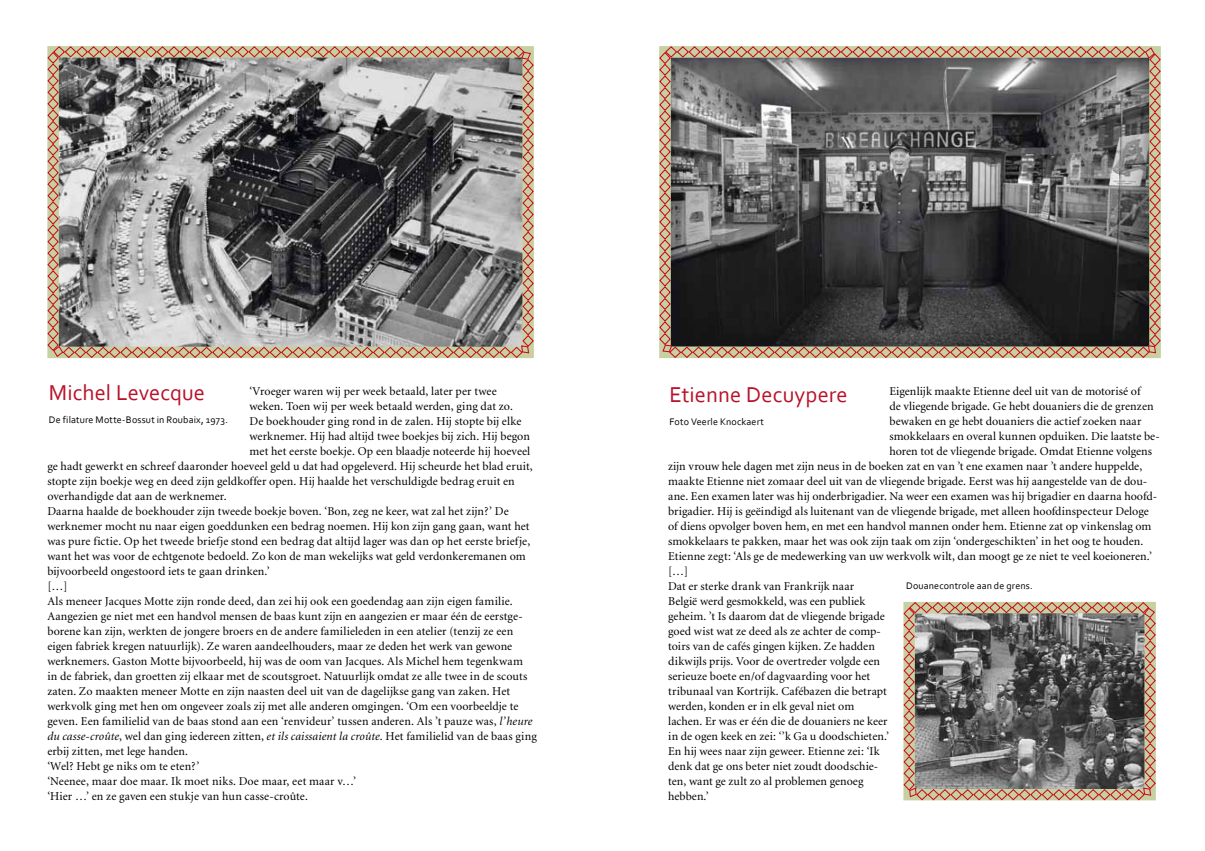
<style>
.page{position:relative;width:1205px;height:851px;background:#fff}
.page>*{position:absolute;margin:0;border:0;box-sizing:border-box;transform-origin:0 0}
.t1{font:22.5px "Corbel";letter-spacing:.005em;color:#b91129}
.t2{font:12px "Minion";letter-spacing:.005em;color:#000}
.t3{font:10px "Corbel";letter-spacing:.015em;color:#000}
.s1{font-style:italic}
</style>
<div class="page">
<svg style="left:659px;top:46px;width:502px;height:313px;background:#615b58"></svg>
<svg style="left:903px;top:601px;width:253px;height:200px;background:#7a736d"></svg>
<svg style="left:47px;top:46px;width:487px;height:313px;background:#888481"></svg>
<p class="t1" style="left:49px;top:378px;width:158px">Michel Levecque</p>
<p class="t3" style="left:49px;top:413px;width:181px">De filature Motte-Bossut in Roubaix, 1973.</p>
<p class="t2" style="left:250px;top:385px;width:249px">‘Vroeger waren wij per week betaald, later per twee</p>
<p class="t2" style="left:250px;top:400px;width:265px">weken. Toen wij per week betaald werden, ging dat zo.</p>
<p class="t2" style="left:250px;top:415px;width:273px">De boekhouder ging rond in de zalen. Hij stopte bij elke</p>
<p class="t2" style="left:250px;top:430px;width:282px">werknemer. Hij had altijd twee boekjes bij zich. Hij begon</p>
<p class="t2" style="left:250px;top:445px;width:282px">met het eerste boekje. Op een blaadje noteerde hij hoeveel</p>
<p class="t2" style="left:47px;top:460px;width:487px">ge hadt gewerkt en schreef daaronder hoeveel geld u dat had opgeleverd. Hij scheurde het blad eruit,</p>
<p class="t2" style="left:47px;top:475px;width:469px">stopte zijn boekje weg en deed zijn geldkoffer open. Hij haalde het verschuldigde bedrag eruit en</p>
<p class="t2" style="left:47px;top:490px;width:181px">overhandigde dat aan de werknemer.</p>
<p class="t2" style="left:47px;top:505px;width:463px">Daarna haalde de boekhouder zijn tweede boekje boven. ‘Bon, zeg ne keer, wat zal het zijn?’ De</p>
<p class="t2" style="left:47px;top:520px;width:484px">werknemer mocht nu naar eigen goeddunken een bedrag noemen. Hij kon zijn gang gaan, want het</p>
<p class="t2" style="left:47px;top:535px;width:484px">was pure fictie. Op het tweede briefje stond een bedrag dat altijd lager was dan op het eerste briefje,</p>
<p class="t2" style="left:47px;top:550px;width:480px">want het was voor de echtgenote bedoeld. Zo kon de man wekelijks wat geld verdonkeremanen om</p>
<p class="t2" style="left:47px;top:565px;width:224px">bijvoorbeeld ongestoord iets te gaan drinken.’</p>
<p class="t2" style="left:47px;top:580px;width:22px">[…]</p>
<p class="t2" style="left:47px;top:595px;width:467px">Als meneer Jacques Motte zijn ronde deed, dan zei hij ook een goedendag aan zijn eigen familie.</p>
<p class="t2" style="left:47px;top:610px;width:477px">Aangezien ge niet met een handvol mensen de baas kunt zijn en aangezien er maar één de eerstge-</p>
<p class="t2" style="left:47px;top:625px;width:467px">borene kan zijn, werkten de jongere broers en de andere familieleden in een atelier (tenzij ze een</p>
<p class="t2" style="left:47px;top:640px;width:466px">eigen fabriek kregen natuurlijk). Ze waren aandeelhouders, maar ze deden het werk van gewone</p>
<p class="t2" style="left:47px;top:655px;width:477px">werknemers. Gaston Motte bijvoorbeeld, hij was de oom van Jacques. Als Michel hem tegenkwam</p>
<p class="t2" style="left:47px;top:670px;width:481px">in de fabriek, dan groetten zij elkaar met de scoutsgroet. Natuurlijk omdat ze alle twee in de scouts</p>
<p class="t2" style="left:47px;top:685px;width:464px">zaten. Zo maakten meneer Motte en zijn naasten deel uit van de dagelijkse gang van zaken. Het</p>
<p class="t2" style="left:47px;top:700px;width:473px">werkvolk ging met hen om ongeveer zoals zij met alle anderen omgingen. ‘Om een voorbeeldje te</p>
<p class="t2" style="left:47px;top:715px;width:487px">geven. Een familielid van de baas stond aan een ‘renvideur’ tussen anderen. Als ’t pauze was, <span class="s1">l’heure</span></p>
<p class="t2" style="left:47px;top:730px;width:491px"><span class="s1">du casse-croûte</span>, wel dan ging iedereen zitten, <span class="s1">et ils caissaient la croûte</span>. Het familielid van de baas ging</p>
<p class="t2" style="left:47px;top:745px;width:142px">erbij zitten, met lege handen.</p>
<p class="t2" style="left:47px;top:760px;width:154px">‘Wel? Hebt ge niks om te eten?’</p>
<p class="t2" style="left:47px;top:775px;width:310px">‘Neenee, maar doe maar. Ik moet niks. Doe maar, eet maar v…’</p>
<p class="t2" style="left:47px;top:790px;width:262px">‘Hier …’ en ze gaven een stukje van hun casse-croûte.</p>
<p class="t2" style="left:889px;top:385px;width:253px">Eigenlijk maakte Etienne deel uit van de motorisé of</p>
<p class="t2" style="left:889px;top:400px;width:266px">de vliegende brigade. Ge hebt douaniers die de grenzen</p>
<p class="t2" style="left:889px;top:415px;width:253px">bewaken en ge hebt douaniers die actief zoeken naar</p>
<p class="t2" style="left:889px;top:430px;width:272px">smokkelaars en overal kunnen opduiken. Die laatste be-</p>
<p class="t2" style="left:889px;top:445px;width:264px">horen tot de vliegende brigade. Omdat Etienne volgens</p>
<p class="t2" style="left:668px;top:460px;width:475px">zijn vrouw hele dagen met zijn neus in de boeken zat en van ’t ene examen naar ’t andere huppelde,</p>
<p class="t2" style="left:668px;top:475px;width:480px">maakte Etienne niet zomaar deel uit van de vliegende brigade. Eerst was hij aangestelde van de dou-</p>
<p class="t2" style="left:668px;top:490px;width:490px">ane. Een examen later was hij onderbrigadier. Na weer een examen was hij brigadier en daarna hoofd-</p>
<p class="t2" style="left:668px;top:505px;width:482px">brigadier. Hij is geëindigd als luitenant van de vliegende brigade, met alleen hoofdinspecteur Deloge</p>
<p class="t2" style="left:668px;top:520px;width:485px">of diens opvolger boven hem, en met een handvol mannen onder hem. Etienne zat op vinkenslag om</p>
<p class="t2" style="left:668px;top:535px;width:476px">smokkelaars te pakken, maar het was ook zijn taak om zijn ‘ondergeschikten’ in het oog te houden.</p>
<p class="t2" style="left:668px;top:550px;width:485px">Etienne zegt: ‘Als ge de medewerking van uw werkvolk wilt, dan moogt ge ze niet te veel koeioneren.’</p>
<p class="t2" style="left:668px;top:565px;width:22px">[…]</p>
<p class="t2" style="left:668px;top:580px;width:187px">Dat er sterke drank van Frankrijk naar</p>
<p class="t2" style="left:668px;top:595px;width:198px">België werd gesmokkeld, was een publiek</p>
<p class="t2" style="left:668px;top:610px;width:218px">geheim. ’t Is daarom dat de vliegende brigade</p>
<p class="t2" style="left:668px;top:625px;width:214px">goed wist wat ze deed als ze achter de comp-</p>
<p class="t2" style="left:668px;top:640px;width:208px">toirs van de cafés gingen kijken. Ze hadden</p>
<p class="t2" style="left:668px;top:655px;width:213px">dikwijls prijs. Voor de overtreder volgde een</p>
<p class="t2" style="left:668px;top:670px;width:204px">serieuze boete en/of dagvaarding voor het</p>
<p class="t2" style="left:668px;top:685px;width:220px">tribunaal van Kortrijk. Cafébazen die betrapt</p>
<p class="t2" style="left:668px;top:700px;width:187px">werden, konden er in elk geval niet om</p>
<p class="t2" style="left:668px;top:715px;width:221px">lachen. Er was er één die de douaniers ne keer</p>
<p class="t2" style="left:668px;top:730px;width:222px">in de ogen keek en zei: ‘’k Ga u doodschieten.’</p>
<p class="t2" style="left:668px;top:745px;width:213px">En hij wees naar zijn geweer. Etienne zei: ‘Ik</p>
<p class="t2" style="left:668px;top:760px;width:212px">denk dat ge ons beter niet zoudt doodschie-</p>
<p class="t2" style="left:668px;top:775px;width:197px">ten, want ge zult zo al problemen genoeg</p>
<p class="t2" style="left:668px;top:790px;width:42px">hebben.’</p>
<p class="t1" style="left:669px;top:380px;width:180px">Etienne Decuypere</p>
<p class="t3" style="left:669px;top:415px;width:96px">Foto Veerle Knockaert</p>
<p class="t3" style="left:906px;top:579px;width:128px">Douanecontrole aan de grens.</p>
</div>
